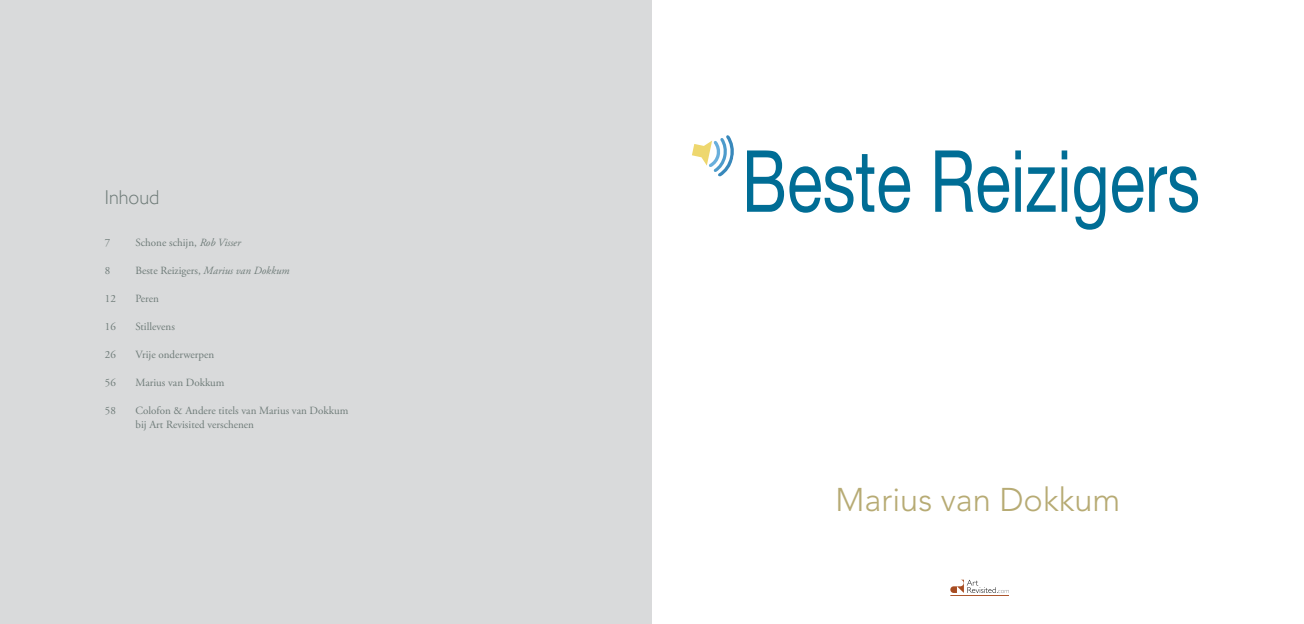
<style>
.page{position:relative;width:1304px;height:624px;background:#fff}
.page>*{position:absolute;margin:0;border:0;box-sizing:border-box;transform-origin:0 0}
.t1{font:85.8px "Helvetica Neue";color:#006d95;scale:.77 1}
.t2{font:300 32.6px "Avenir";color:#b7ab74}
.t3{font:300 20px "Gill Sans";color:#6f7c79}
.t4{font:11px/14px "Adobe Garamond Pro";color:#6f7c79}
.s1{font-style:italic}
</style>
<div class="page">
<svg style="left:950px;top:579px;width:59px;height:14px"></svg>
<hr style="left:950px;top:595px;width:59px;height:1px;background:#a74c21">
<svg style="left:692px;top:135px;width:42px;height:42px"></svg>
<div style="left:0;top:0;width:652px;height:624px;background:#d9dadb"></div>
<h3 class="t3" style="left:105px;top:186px;width:56px">Inhoud</h3>
<p class="t4" style="left:105px;top:236px;width:7px">7</p>
<p class="t4" style="left:135px;top:236px;width:107px">Schone schijn, <span class="s1">Rob Visser</span></p>
<p class="t4" style="left:105px;top:264px;width:7px">8</p>
<p class="t4" style="left:135px;top:264px;width:156px">Beste Reizigers, <span class="s1">Marius van Dokkum</span></p>
<p class="t4" style="left:105px;top:292px;width:12px">12</p>
<p class="t4" style="left:135px;top:292px;width:25px">Peren</p>
<p class="t4" style="left:105px;top:320px;width:12px">16</p>
<p class="t4" style="left:135px;top:320px;width:41px">Stillevens</p>
<p class="t4" style="left:105px;top:348px;width:12px">26</p>
<p class="t4" style="left:135px;top:348px;width:80px">Vrije onderwerpen</p>
<p class="t4" style="left:105px;top:376px;width:12px">56</p>
<p class="t4" style="left:135px;top:376px;width:91px">Marius van Dokkum</p>
<p class="t4" style="left:105px;top:404px;width:12px">58</p>
<p class="t4" style="left:135px;top:404px;width:214px">Colofon &amp; Andere titels van Marius van Dokkum bij Art Revisited verschenen</p>
<h1 class="t1" style="left:742px;top:108px;width:597px">Beste Reizigers</h1>
<h2 class="t2" style="left:836px;top:481px;width:286px">Marius van Dokkum</h2>
</div>
